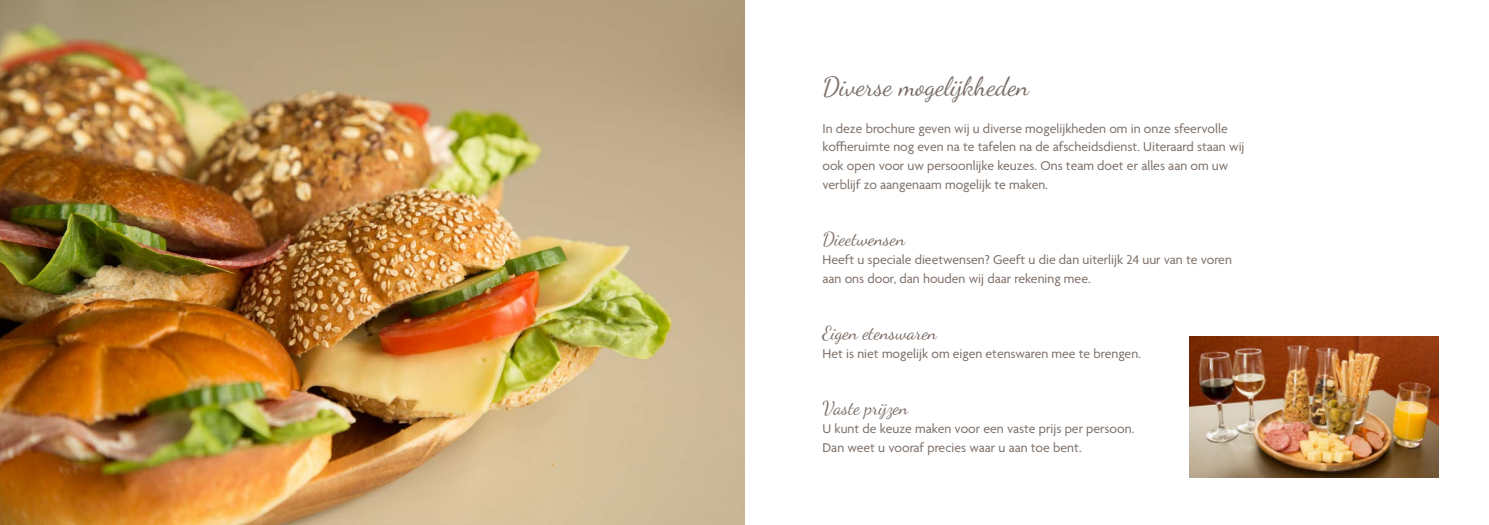
<style>
.page{position:relative;width:1489px;height:525px;background:#fff}
.page>*{position:absolute;margin:0;border:0;box-sizing:border-box;transform-origin:0 0}
.t1{font:26.25px "Dancing Script";color:#7b6e66}
.t2{font:18.75px "Dancing Script";color:#7b6e66}
.t3{font:13.75px/18.8px "Agenda";color:#7b6e66}
</style>
<div class="page">
<img style="left:1189px;top:336px;width:249px;height:141px">
<img style="left:0;top:0;width:744px;height:524px">
<h1 class="t1" style="left:822px;top:71px;width:208px">Diverse mogelijkheden</h1>
<p class="t3" style="left:822px;top:120px;width:423px">In deze brochure geven wij u diverse mogelijkheden om in onze sfeervolle koffieruimte nog even na te tafelen na de afscheidsdienst. Uiteraard staan wij ook open voor uw persoonlijke keuzes. Ons team doet er alles aan om uw verblijf zo aangenaam mogelijk te maken.</p>
<h2 class="t2" style="left:822px;top:228px;width:84px">Dieetwensen</h2>
<p class="t3" style="left:822px;top:251px;width:411px">Heeft u speciale dieetwensen? Geeft u die dan uiterlijk 24 uur van te voren aan ons door, dan houden wij daar rekening mee.</p>
<h2 class="t2" style="left:822px;top:322px;width:116px">Eigen etenswaren</h2>
<p class="t3" style="left:822px;top:345px;width:320px">Het is niet mogelijk om eigen etenswaren mee te brengen.</p>
<h2 class="t2" style="left:822px;top:397px;width:87px">Vaste prijzen</h2>
<p class="t3" style="left:822px;top:420px;width:313px">U kunt de keuze maken voor een vaste prijs per persoon.<br>Dan weet u vooraf precies waar u aan toe bent.</p>
</div>
